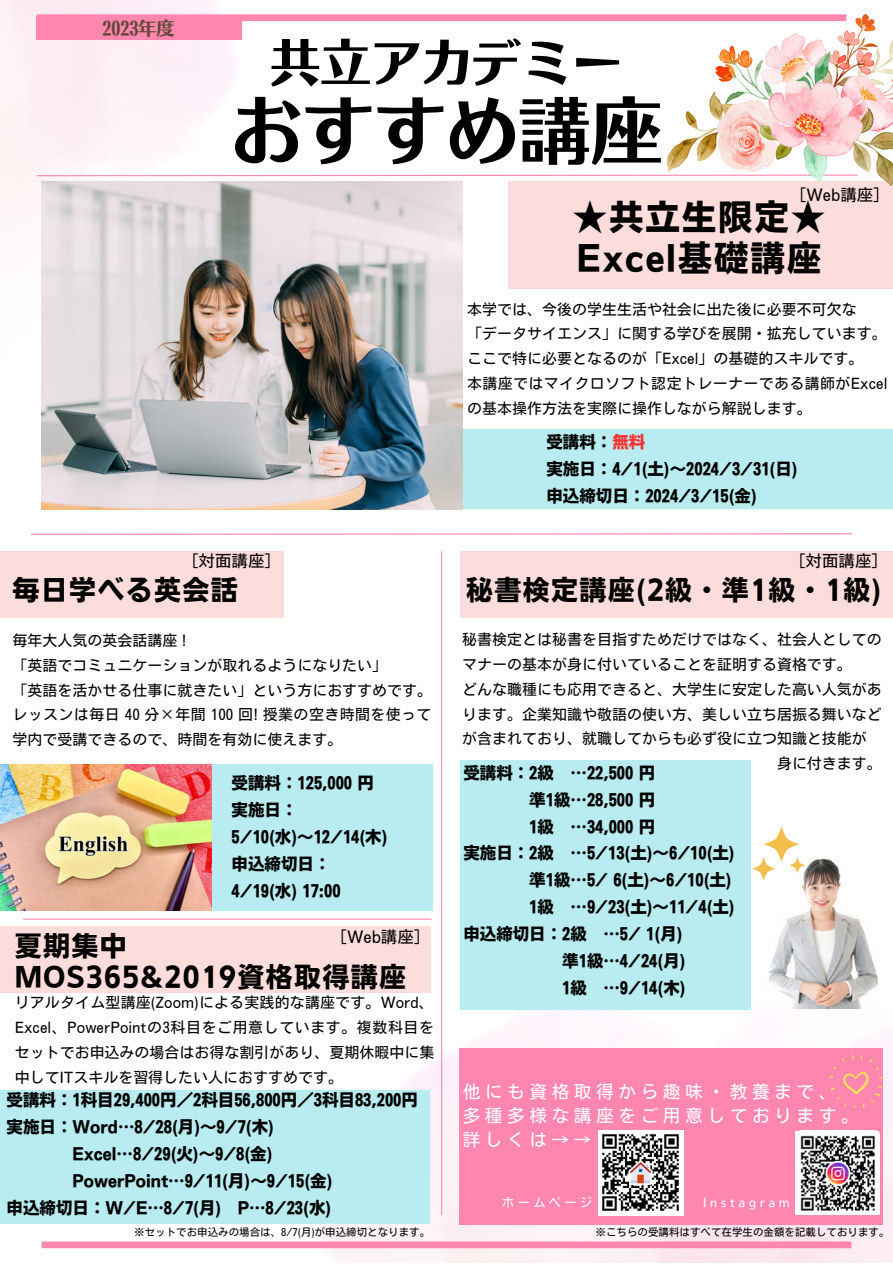
<style>
.page{position:relative;width:893px;height:1264px;background:#fff}
.page>*{position:absolute;margin:0;border:0;box-sizing:border-box;transform-origin:0 0}
.t1{font:72px "Nud Motoya Aporo Std W6";color:#000}
.t2{font:50.25px "Nud Motoya Aporo Std W6";color:#000}
.t3{font:34.5px/40.5px "Nud Motoya Cedar Std W6";letter-spacing:.05em;color:#000}
.t4{font:27px/31.5px "Nud Motoya Cedar Std W6";letter-spacing:.05em;color:#000}
.t5{font:18px "Motoya St Aporo Std W6";color:#65483a}
.t6{font:17.1px/23.5px "Nud Motoya Cedar Std W3";letter-spacing:.3em;color:#fff}
.t7{font:16.5px/27px "Motoya Cedar Std W6";color:#000}
.t8{font:16.5px "Motoya Cedar Std W3";color:#000}
.t9{font:15px/24.8px "Motoya Cedar Std W3";color:#000}
.t10{font:12px "Nud Motoya Cedar Std W3";letter-spacing:.3em;color:#fff}
.t11{font:10.5px "Motoya Cedar Std W3";color:#000}
.s1{color:#ff3131}
</style>
<div class="page">
<div style="left:37px;top:14px;width:809px;height:7px;background:#ff87af"></div>
<img style="left:255px;top:908px;width:496px;height:354px">
<img style="left:592px;top:937px;width:300px;height:325px">
<div style="left:459px;top:760px;width:291px;height:249px;background:#b8ecf0"></div>
<div style="left:0;top:1090px;width:429px;height:133px;background:#b8ecf0"></div>
<div style="left:42px;top:1241px;width:809px;height:7px;background:#ff87af"></div>
<svg style="left:36px;top:174px;width:631px;height:3px"></svg>
<svg style="left:31px;top:533px;width:822px;height:2px;background:#ffbad1"></svg>
<hr style="left:23px;top:918px;width:408px;height:1px;background:#ff87af">
<img style="left:0;top:764px;width:212px;height:146px">
<div style="left:37px;top:17px;width:204px;height:23px;background:#ff87af"></div>
<hr style="left:441px;top:551px;width:1px;height:663px;background:#ff87af">
<div style="left:459px;top:1048px;width:423px;height:176px;background:#ff87af"></div>
<div style="left:460px;top:429px;width:432px;height:79px;background:#b8ecf0"></div>
<img style="left:42px;top:181px;width:420px;height:328px">
<img style="left:599px;top:1130px;width:84px;height:85px">
<div style="left:508px;top:181px;width:384px;height:107px;background:#fcdddb"></div>
<img style="left:667px;top:14px;width:225px;height:171px">
<svg style="left:829px;top:1055px;width:53px;height:53px"></svg>
<div style="left:460px;top:551px;width:432px;height:67px;background:#fcdddb"></div>
<div style="left:0;top:551px;width:283px;height:67px;background:#fcdddb"></div>
<div style="left:212px;top:764px;width:220px;height:146px;background:#b8ecf0"></div>
<div style="left:0;top:925px;width:430px;height:67px;background:#fcdddb"></div>
<img style="left:761px;top:858px;width:121px;height:150px">
<svg style="left:752px;top:826px;width:52px;height:54px"></svg>
<img style="left:795px;top:1130px;width:84px;height:84px">
<p class="t5" style="left:102px;top:19px;width:73px">2023年度</p>
<h2 class="t2" style="left:270px;top:37px;width:354px">共立アカデミー</h2>
<h1 class="t1" style="left:230px;top:95px;width:433px">おすすめ講座</h1>
<p class="t8" style="left:789px;top:186px;width:101px">［Web講座］</p>
<h3 class="t3" style="left:572px;top:197px;width:254px">★共立生限定★<br>Excel基礎講座</h3>
<p class="t9" style="left:467px;top:297px;width:422px">本学では、今後の学生生活や社会に出た後に必要不可欠な<br>「データサイエンス」に関する学びを展開・拡充しています。ここで特に必要となるのが「Excel」の基礎的スキルです。<br>本講座ではマイクロソフト認定トレーナーである講師がExcelの基本操作方法を実際に操作しながら解説します。</p>
<p class="t7" style="left:546px;top:428px;width:253px">受講料：<span class="s1">無料<br></span>実施日：4/1(土)～2024/3/31(日 )申込締切日：2024/3/15(金)</p>
<p class="t8" style="left:182px;top:552px;width:100px">［対面講座］</p>
<p class="t8" style="left:789px;top:552px;width:100px">［対面講座］</p>
<h3 class="t4" style="left:13px;top:573px;width:227px">毎日学べる英会話</h3>
<h3 class="t4" style="left:466px;top:573px;width:416px">秘書検定講座(2級・準1級・1級)</h3>
<p class="t9" style="left:13px;top:628px;width:421px">毎年大人気の英会話講座 !<br>「英語でコミュニケーションが取れるようになりたい」<br>「英語を活かせる仕事に就きたい」という方におすすめです。レッスンは毎日 40 分×年間 100 回! 授業の空き時間を使って学内で受講できるので、時間を有効に使えます。</p>
<p class="t9" style="left:462px;top:627px;width:421px">秘書検定とは秘書を目指すためだけではなく、社会人としての</p>
<p class="t9" style="left:462px;top:652px;width:391px">マナーの基本が身に付いていることを証明する資格です。</p>
<p class="t9" style="left:462px;top:676px;width:421px">どんな職種にも応用できると、大学生に安定した高い人気があ</p>
<p class="t9" style="left:462px;top:701px;width:421px">ります。企業知識や敬語の使い方、美しい立ち居振る舞いなど</p>
<p class="t9" style="left:462px;top:726px;width:406px">が含まれており、就職してからも必ず役に立つ知識と技能が</p>
<p class="t9" style="left:777px;top:751px;width:106px">身に付きます。</p>
<p class="t7" style="left:463px;top:758px;width:193px">受講料：2級 …22,500 円</p>
<p class="t7" style="left:529px;top:785px;width:127px">準1級…28,500 円</p>
<p class="t7" style="left:529px;top:812px;width:127px">1級 …34,000 円</p>
<p class="t7" style="left:463px;top:839px;width:273px">実施日：2級 …5/13(土)～6/10(土)</p>
<p class="t7" style="left:529px;top:866px;width:204px">準1級…5/ 6(土)～6/10(土)</p>
<p class="t7" style="left:529px;top:893px;width:207px">1級 …9/23(土)～11/4(土)</p>
<p class="t7" style="left:463px;top:920px;width:221px">申込締切日：2級 …5/ 1(月 )</p>
<p class="t7" style="left:562px;top:947px;width:125px">準1級…4/24(月 )</p>
<p class="t7" style="left:562px;top:974px;width:125px">1級 …9/14(木)</p>
<p class="t7" style="left:231px;top:768px;width:157px">受講料：125,000 円実施日：<br>5/10(水)～12/14(木)申込締切日：<br>4/19(水) 17:00</p>
<p class="t8" style="left:330px;top:928px;width:101px">［Web講座］</p>
<h3 class="t4" style="left:15px;top:929px;width:393px">夏期集中<br>MOS365&amp;2019資格取得講座</h3>
<p class="t9" style="left:15px;top:990px;width:421px;text-align:justify">リアルタイム型講座(Zoom)による実践的な講座です。Word、Excel、PowerPointの3科目をご用意しています。複数科目をセットでお申込みの場合はお得な割引があり、夏期休暇中に集中してITスキルを習得したい人におすすめです。</p>
<p class="t6" style="left:463px;top:1080px;width:397px">他にも資格取得から趣味・教養まで、<br>多種多様な講座をご用意しております。詳しくは→→</p>
<p class="t7" style="left:7px;top:1086px;width:413px">受講料：1科目 29,400円／2科目 56,800円／3科目 83,200円</p>
<p class="t7" style="left:7px;top:1113px;width:269px">実施日：Word…8/28(月 )～9/7(木)</p>
<p class="t7" style="left:73px;top:1140px;width:201px">Excel…8/29(火)～9/8(金)</p>
<p class="t7" style="left:73px;top:1167px;width:261px">PowerPoint…9/11(月 )～9/15(金)</p>
<p class="t7" style="left:7px;top:1194px;width:326px">申込締切日：W/E…8/7(月 ) P…8/23(水)</p>
<p class="t11" style="left:134px;top:1227px;width:297px">※セットでお申込みの場合は、8/7(月 )が申込締切となります。</p>
<p class="t10" style="left:502px;top:1196px;width:91px">ホームページ</p>
<p class="t10" style="left:703px;top:1196px;width:88px">Instagram</p>
<p class="t11" style="left:595px;top:1227px;width:295px">※こちらの受講料はすべて在学生の金額を記載しております。</p>
</div>
